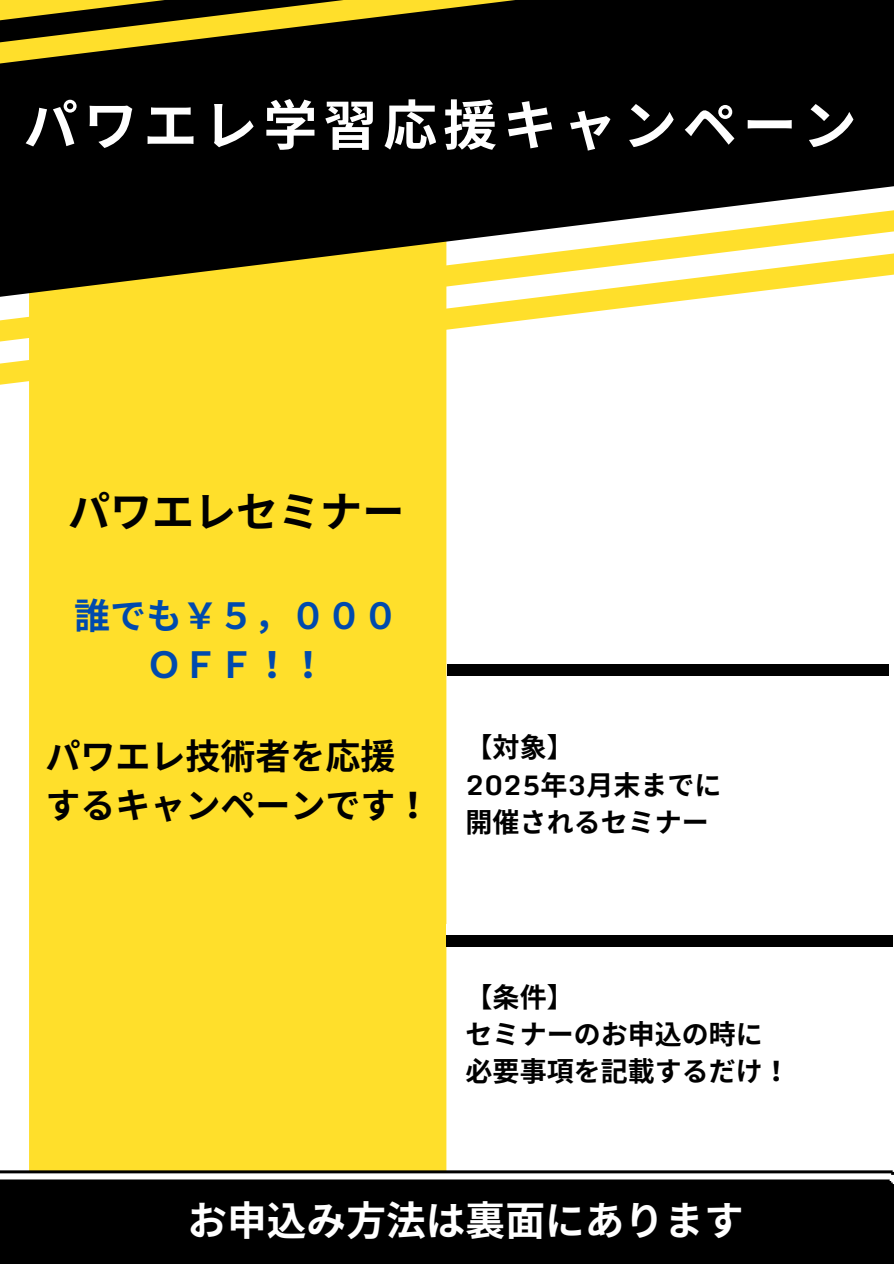
<style>
.page{position:relative;width:894px;height:1264px;background:#fff}
.page>*{position:absolute;margin:0;border:0;box-sizing:border-box;transform-origin:0 0}
.t1{font:700 54px "Noto Sans CJ Ksc";letter-spacing:.11em;color:#fff}
.t2{font:700 42px "Noto Sans JP";color:#000}
.t3{font:700 39.75px "Noto Sans CJ Ksc";color:#fff}
.t4{font:700 36px/49.5px "Noto Sans JP";color:#004aad;text-align:center}
.t5{font:700 34.95px/48.8px "Noto Sans CJ Ksc";color:#000}
.t6{font:700 27px "Noto Sans CJ Ksc";color:#000}
.s1{font-family:"Monda"}
</style>
<div class="page">
<svg style="left:0;top:354px;width:447px;height:43px"></svg>
<svg style="left:0;top:301px;width:679px;height:53px"></svg>
<div style="left:29px;top:301px;width:417px;height:869px;background:#ffdf2b"></div>
<svg style="left:0;top:79px;width:893px;height:222px;background:#443f24"></svg>
<svg style="left:0;top:36px;width:893px;height:43px;background:#131003"></svg>
<svg style="left:0;top:0;width:893px;height:36px;background:#3e360a"></svg>
<svg style="left:0;top:1170px;width:893px;height:3px;background:#1f1d12"></svg>
<svg style="left:0;top:1173px;width:893px;height:90px;background:#111"></svg>
<div style="left:447px;top:664px;width:441px;height:11px;background:#000"></div>
<div style="left:446px;top:935px;width:446px;height:11px;background:#000"></div>
<h1 class="t1" style="left:24px;top:82px;width:834px">パワエレ学習応援キャンペーン</h1>
<h3 class="t2" style="left:68px;top:478px;width:337px">パワエレセミナー</h3>
<p class="t4" style="left:74px;top:589px;width:326px">誰でも￥５，０００<br>ＯＦＦ！！</p>
<p class="t5" style="left:45px;top:730px;width:359px">パワエレ技術者を応援するキャンペーンです！</p>
<p class="t6" style="left:465px;top:726px;width:109px">【対象】</p>
<p class="t6" style="left:465px;top:763px;width:257px"><span class="s1">2025</span>年<span class="s1">3</span>月末までに</p>
<p class="t6" style="left:465px;top:800px;width:244px">開催されるセミナー</p>
<h2 class="t6" style="left:465px;top:975px;width:109px">【条件】</h2>
<h4 class="t6" style="left:465px;top:1012px;width:298px">セミナーのお申込の時に</h4>
<p class="t6" style="left:465px;top:1050px;width:304px">必要事項を記載するだけ！</p>
<p class="t3" style="left:187px;top:1188px;width:557px">お申込み方法は裏面にあります</p>
</div>
